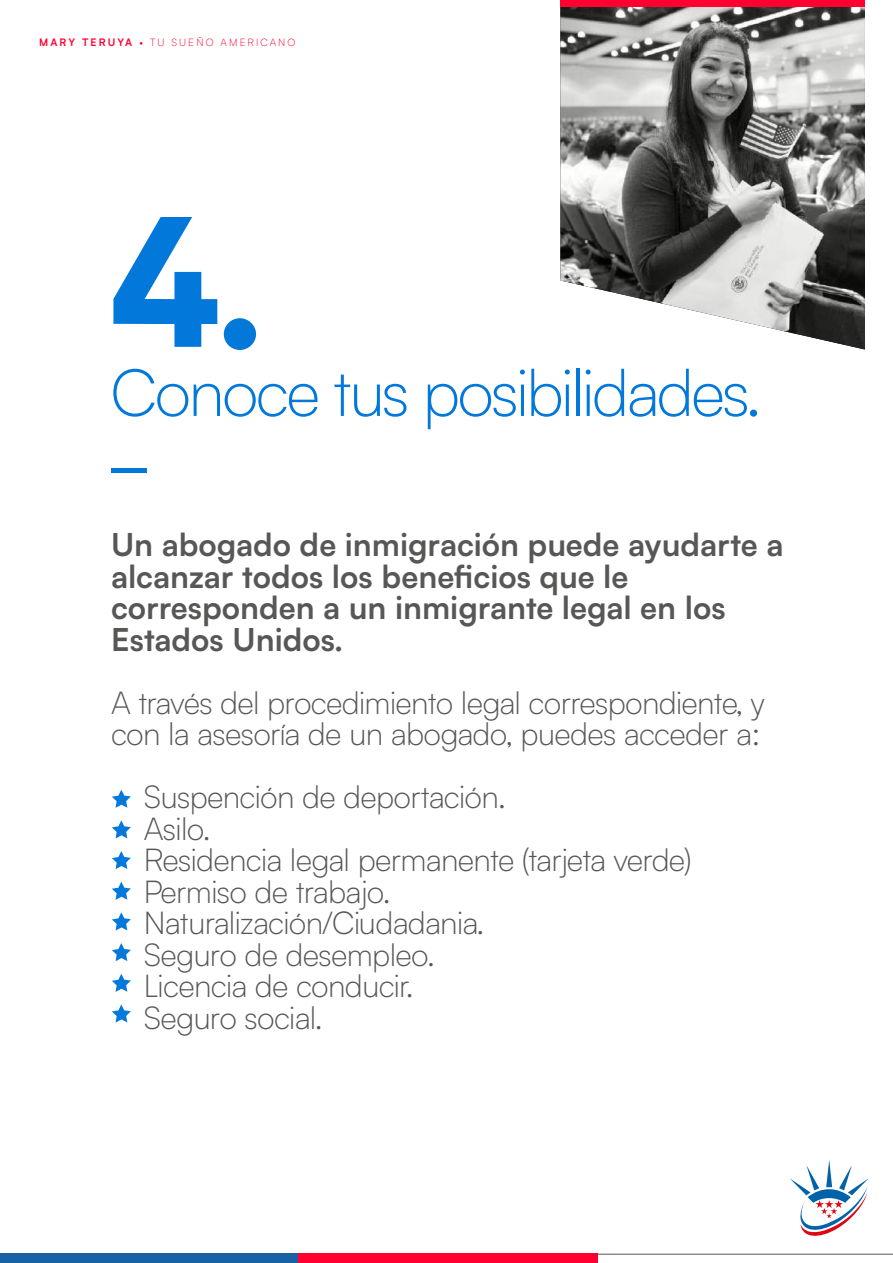
<style>
.page{position:relative;width:893px;height:1263px;background:#fff}
.page>*{position:absolute;margin:0;border:0;box-sizing:border-box;transform-origin:0 0}
.t1{font:900 175.35px "Folito";color:#0378db}
.t2{font:300 65.4px "Folito";letter-spacing:-.04em;color:#0378db}
.t3{font:300 31.5px/31.5px "Folito";letter-spacing:-.02em;color:#575756}
.t4{font:700 31.5px/31.5px "Folito";color:#575756}
.t5{font:300 10.35px "Folito";letter-spacing:.2em;color:#ff0031}
.s1{font-weight:700}
</style>
<div class="page">
<svg style="left:560px;top:6px;width:305px;height:343px;background:#90908f"></svg>
<div style="left:560px;top:0;width:305px;height:6px;background:#ff0031"></div>
<svg style="left:598px;top:1254px;width:295px;height:1px"></svg>
<div style="left:297px;top:1254px;width:301px;height:9px;background:#ff0031"></div>
<div style="left:0;top:1254px;width:297px;height:9px;background:#1961a5"></div>
<svg style="left:790px;top:1160px;width:78px;height:76px"></svg>
<div style="left:111px;top:468px;width:35px;height:5px;background:#0378db"></div>
<svg style="left:112px;top:790px;width:19px;height:18px"></svg>
<svg style="left:112px;top:820px;width:19px;height:18px"></svg>
<svg style="left:112px;top:851px;width:19px;height:18px"></svg>
<svg style="left:112px;top:882px;width:19px;height:18px"></svg>
<svg style="left:112px;top:912px;width:19px;height:18px"></svg>
<svg style="left:112px;top:943px;width:19px;height:18px"></svg>
<svg style="left:112px;top:974px;width:19px;height:18px"></svg>
<svg style="left:112px;top:1004px;width:19px;height:18px"></svg>
<p class="t5" style="left:39px;top:36px;width:258px"><span class="s1">MARY TERUYA</span> • TU SUEÑO AMERICANO</p>
<h1 class="t1" style="left:108px;top:146px;width:160px">4.</h1>
<h2 class="t2" style="left:110px;top:351px;width:653px">Conoce tus posibilidades.</h2>
<p class="t4" style="left:111px;top:527px;width:674px">Un abogado de inmigración puede ayudarte a alcanzar todos los beneficios que le corresponden a un inmigrante legal en los Estados Unidos.</p>
<p class="t3" style="left:111px;top:686px;width:655px">A través del procedimiento legal correspondiente, y con la asesoría de un abogado, puedes acceder a:</p>
<p class="t3" style="left:144px;top:780px;width:550px">Suspención de deportación.<br>Asilo.<br>Residencia legal permanente (tarjeta verde)<br>Permiso de trabajo.<br>Naturalización/Ciudadania.<br>Seguro de desempleo.<br>Licencia de conducir.<br>Seguro social.</p>
</div>
